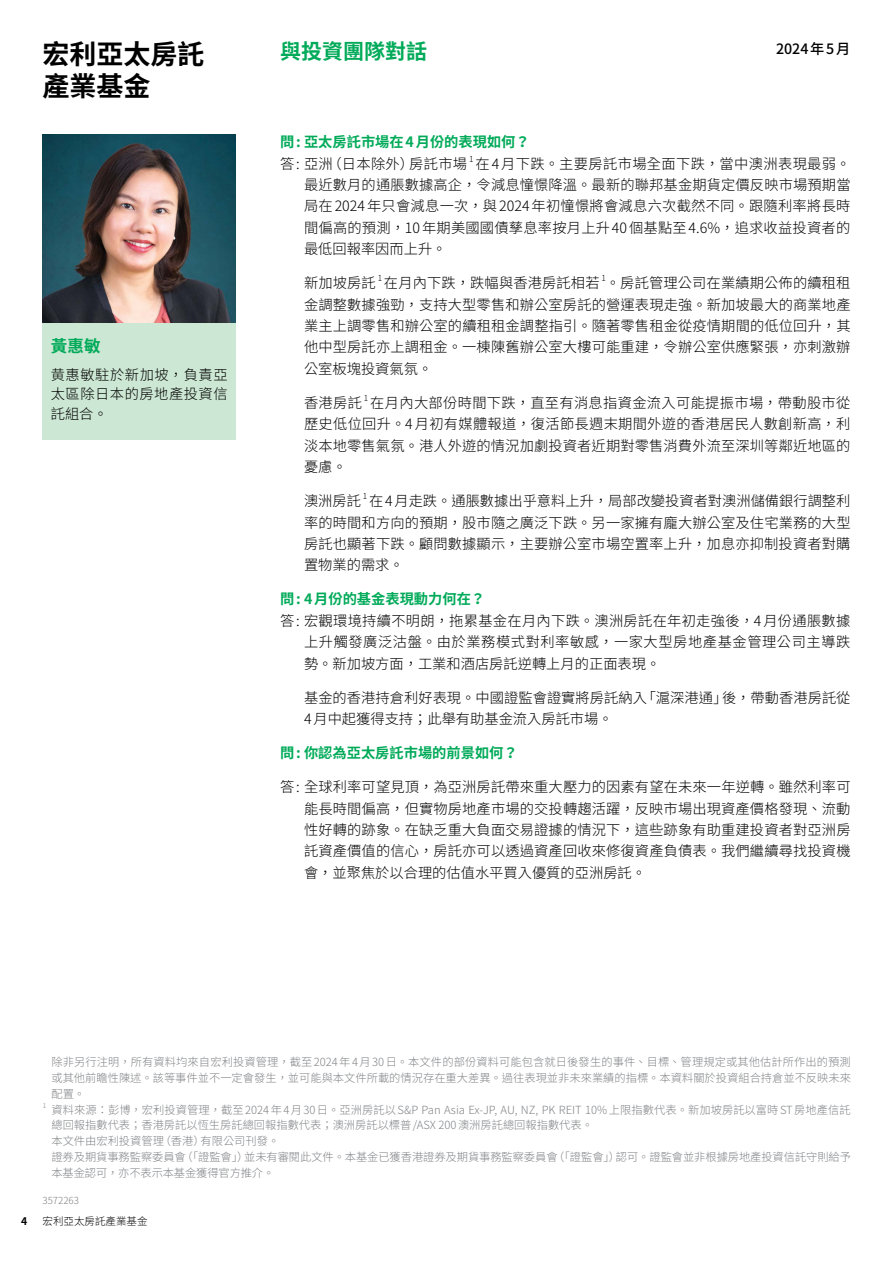
<style>
.page{position:relative;width:893px;height:1263px;background:#fff}
.page>*{position:absolute;margin:0;border:0;box-sizing:border-box;transform-origin:0 0}
.t1{font:700 27px/32.4px "Noto Sans CJ Ktc";color:#000}
.t2{font:700 21px "Noto Sans CJ Ktc";color:#00aa59}
.t3{font:700 16.5px "Noto Sans CJ Ktc";color:#00aa59}
.t4{font:300 14.25px/21.3px "Noto Sans CJ Ktc";letter-spacing:.01em;color:#000;text-align:justify}
.t5{font:700 14.25px "Noto Sans CJ Ktc";color:#00aa59}
.t6{font:500 14.25px "Noto Sans CJ Ktc";letter-spacing:.06em;color:#000}
.t7{font:300 11.25px/15.8px "Noto Sans CJ Ktc";color:#808285;text-align:justify}
.t8{font:300 10.5px "Noto Sans CJ Ktc";color:#000}
.t9{font:700 10.5px "Noto Sans CJ Ktc";color:#000}
.t10{font:300 9.75px "Noto Sans CJ Ktc";color:#808285}
.t11{font:300 8.25px "Noto Sans CJ Ktc";color:#000}
.t12{font:300 6.6px "Noto Sans CJ Ktc";color:#808285}
</style>
<div class="page">
<div style="left:43px;top:135px;width:193px;height:305px;background:#cce7d3"></div>
<img style="left:43px;top:135px;width:193px;height:188px">
<h1 class="t1" style="left:43px;top:39px;width:163px">宏利亞太房託產業基金</h1>
<h2 class="t2" style="left:280px;top:40px;width:148px">與投資團隊對話</h2>
<p class="t6" style="left:776px;top:41px;width:76px">2024年5月</p>
<p class="t3" style="left:51px;top:337px;width:51px">黃惠敏</p>
<p class="t4" style="left:51px;top:365px;width:178px;line-height:19.5px">黄惠敏駐於新加坡，負責亞太區除日本的房地產投資信託組合。</p>
<p class="t5" style="left:280px;top:134px;width:251px">問 : 亞太房託市場在 4 月份的表現如何？</p>
<p class="t4" style="left:280px;top:153px;width:189px">答: 亞洲（日本除外）房託市場</p>
<p class="t11" style="left:469px;top:154px;width:6px">1</p>
<p class="t4" style="left:304px;top:153px;width:548px;text-indent:171px">在4月下跌。主要房託市場全面下跌，當中澳洲表現最弱。最近數月的通脹數據高企，令減息憧憬降溫。最新的聯邦基金期貨定價反映市場預期當局在 2024 年只會減息一次，與 2024 年初憧憬將會減息六次截然不同。跟隨利率將長時間偏高的預測，10 年期美國國債孳息率按月上升 40 個基點至 4.6%，追求收益投資者的最低回報率因而上升。</p>
<p class="t4" style="left:304px;top:273px;width:73px">新加坡房託</p>
<p class="t11" style="left:378px;top:274px;width:6px">1</p>
<p class="t4" style="left:384px;top:273px;width:468px">在月內下跌，跌幅與香港房託相若。房託管理公司在業績期公佈的續租租</p>
<p class="t11" style="left:601px;top:274px;width:6px">1</p>
<p class="t4" style="left:304px;top:294px;width:548px">金調整數據強勁，支持大型零售和辦公室房託的營運表現走強。新加坡最大的商業地產業主上調零售和辦公室的續租租金調整指引。隨著零售租金從疫情期間的低位回升，其他中型房託亦上調租金。一棟陳舊辦公室大樓可能重建，令辦公室供應緊張，亦刺激辦公室板塊投資氣氛。</p>
<p class="t4" style="left:304px;top:392px;width:59px">香港房託</p>
<p class="t11" style="left:364px;top:393px;width:6px">1</p>
<p class="t4" style="left:304px;top:392px;width:548px;text-indent:66px">在月內大部份時間下跌，直至有消息指資金流入可能提振市場，帶動股市從歷史低位回升。4 月初有媒體報道，復活節長週末期間外遊的香港居民人數創新高，利淡本地零售氣氛。港人外遊的情況加劇投資者近期對零售消費外流至深圳等鄰近地區的憂慮。</p>
<p class="t4" style="left:304px;top:491px;width:58px">澳洲房託</p>
<p class="t11" style="left:363px;top:491px;width:6px">1</p>
<p class="t4" style="left:304px;top:491px;width:548px;text-indent:65px">在 4 月走跌。通脹數據出乎意料上升，局部改變投資者對澳洲儲備銀行調整利率的時間和方向的預期，股市隨之廣泛下跌。另一家擁有龐大辦公室及住宅業務的大型房託也顯著下跌。顧問數據顯示，主要辦公室市場空置率上升，加息亦抑制投資者對購置物業的需求。</p>
<p class="t5" style="left:280px;top:591px;width:207px">問 : 4 月份的基金表現動力何在？</p>
<p class="t4" style="left:304px;top:610px;width:548px;text-indent:-24px">答: 宏觀環境持續不明朗，拖累基金在月內下跌。澳洲房託在年初走強後，4 月份通脹數據上升觸發廣泛沽盤。由於業務模式對利率敏感，一家大型房地產基金管理公司主導跌勢。新加坡方面，工業和酒店房託逆轉上月的正面表現。</p>
<p class="t4" style="left:304px;top:687px;width:548px">基金的香港持倉利好表現。中國證監會證實將房託納入「滬深港通」後，帶動香港房託從<br>4 月中起獲得支持；此舉有助基金流入房託市場。</p>
<p class="t5" style="left:280px;top:745px;width:239px">問 : 你認為亞太房託市場的前景如何？</p>
<p class="t4" style="left:304px;top:777px;width:548px;text-indent:-24px">答 : 全球利率可望見頂，為亞洲房託帶來重大壓力的因素有望在未來一年逆轉。雖然利率可能長時間偏高，但實物房地產市場的交投轉趨活躍，反映市場出現資產價格發現、流動性好轉的跡象。在缺乏重大負面交易證據的情況下，這些跡象有助重建投資者對亞洲房託資產價值的信心，房託亦可以透過資產回收來修復資產負債表。我們繼續尋找投資機會，並聚焦於以合理的估值水平買入優質的亞洲房託。</p>
<p class="t7" style="left:51px;top:1054px;width:801px">除非另行注明，所有資料均來自宏利投資管理，截至 2024 年 4 月 30 日。本文件的部份資料可能包含就日後發生的事件、目標、管理規定或其他估計所作出的預測或其他前瞻性陳述。該等事件並不一定會發生，並可能與本文件所載的情況存在重大差異。過往表現並非未來業績的指標。本資料關於投資組合持倉並不反映未來配置。</p>
<p class="t12" style="left:43px;top:1102px;width:5px">1</p>
<p class="t7" style="left:51px;top:1102px;width:801px;text-align:left">資料來源：彭博，宏利投資管理，截至 2024 年 4 月 30 日。亞洲房託以 S&amp;P Pan Asia Ex-JP, AU, NZ, PK REIT 10% 上限指數代表。新加坡房託以富時 ST 房地產信託總回報指數代表；香港房託以恆生房託總回報指數代表；澳洲房託以標普 /ASX 200 澳洲房託總回報指數代表。<br>本文件由宏利投資管理（香港）有限公司刊發。<br>證券及期貨事務監察委員會（「證監會」）並未有審閱此文件。本基金已獲香港證券及期貨事務監察委員會（「證監會」）認可。證監會並非根據房地產投資信託守則給予本基金認可，亦不表示本基金獲得官方推介。</p>
<p class="t10" style="left:43px;top:1194px;width:38px">3572263</p>
<p class="t9" style="left:21px;top:1215px;width:8px">4</p>
<p class="t8" style="left:43px;top:1215px;width:106px">宏利亞太房託產業基金</p>
</div>
